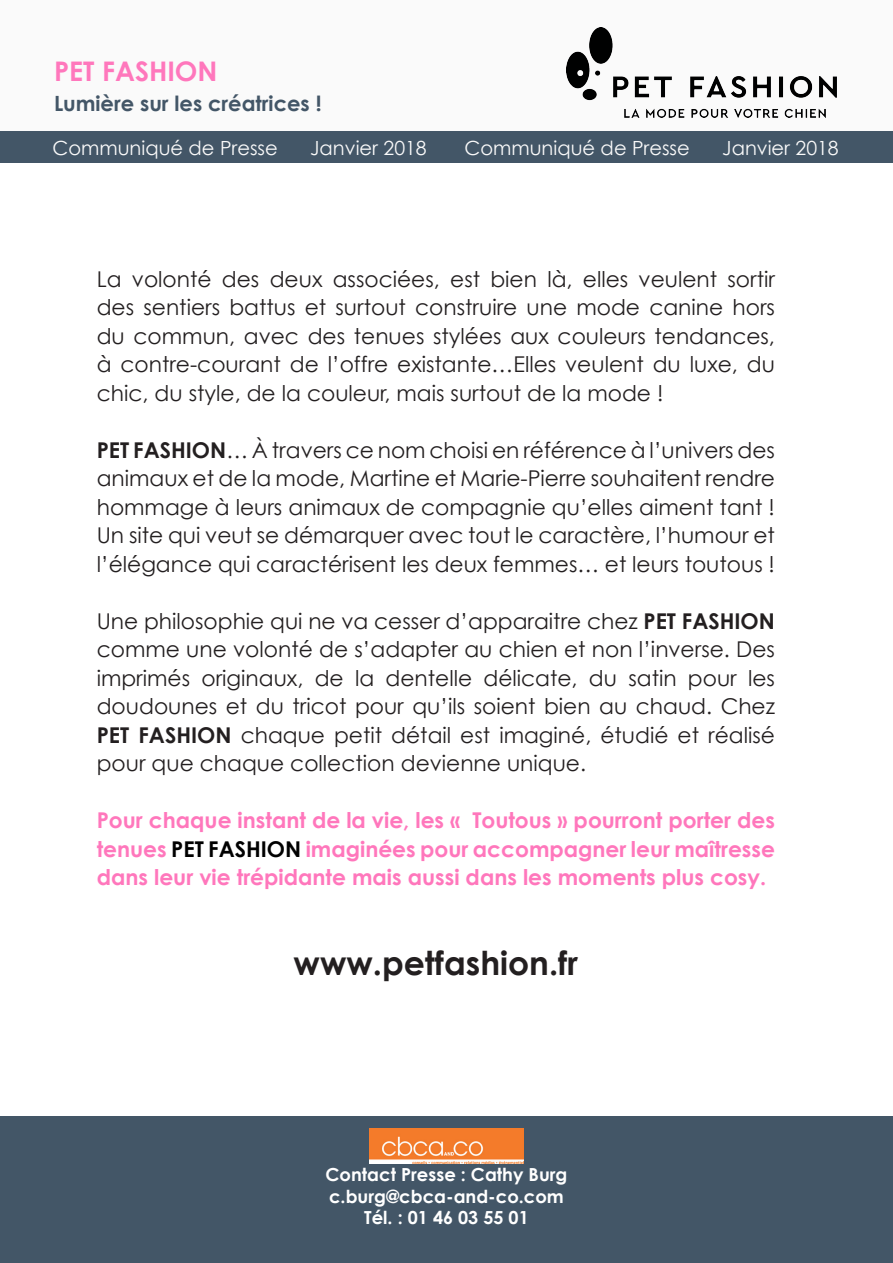
<style>
.page{position:relative;width:893px;height:1263px;background:#fff}
.page>*{position:absolute;margin:0;border:0;box-sizing:border-box;transform-origin:0 0}
.t1{font:700 33px "Century Gothic";color:#231f20}
.t2{font:700 27px "Century Gothic";color:#ff77bc}
.t3{font:21.75px/28.5px "Century Gothic";color:#231f20;text-align:justify}
.t4{font:700 21.75px/28.5px "Century Gothic";color:#ff77bc;text-align:justify}
.t5{font:700 21px "Century Gothic";color:#435667}
.t6{font:19.5px "Century Gothic";color:#fafafa}
.t7{font:700 18px "Century Gothic";color:#fff}
.s1{font-weight:700}
.s2{color:#000}
</style>
<div class="page">
<div style="left:0;top:0;width:893px;height:162px;background:#fafafa"></div>
<img style="left:567px;top:27px;width:269px;height:91px">
<div style="left:0;top:1116px;width:893px;height:147px;background:#435667"></div>
<img style="left:369px;top:1128px;width:155px;height:35px">
<div style="left:0;top:132px;width:893px;height:31px;background:#435667"></div>
<p class="t2" style="left:54px;top:54px;width:165px">PET FASHION</p>
<p class="t5" style="left:54px;top:90px;width:269px">Lumière sur les créatrices !</p>
<p class="t6" style="left:52px;top:136px;width:227px">Communiqué de Presse</p>
<p class="t6" style="left:310px;top:136px;width:118px">Janvier 2018</p>
<p class="t6" style="left:464px;top:136px;width:227px">Communiqué de Presse</p>
<p class="t6" style="left:722px;top:136px;width:118px">Janvier 2018</p>
<p class="t3" style="left:97px;top:264px;width:680px">La volonté des deux associées, est bien là, elles veulent sortir des sentiers battus et surtout construire une mode canine hors du commun, avec des tenues stylées aux couleurs tendances, à contre-courant de l’offre existante…Elles veulent du luxe, du chic, du style, de la couleur, mais surtout de la mode !</p>
<p class="t3" style="left:97px;top:435px;width:680px"><span class="s1">PET FASHION</span>… À travers ce nom choisi en référence à l’univers des animaux et de la mode, Martine et Marie-Pierre souhaitent rendre hommage à leurs animaux de compagnie qu’elles aiment tant !<br>Un site qui veut se démarquer avec tout le caractère, l’humour et l’élégance qui caractérisent les deux femmes… et leurs toutous !</p>
<p class="t3" style="left:97px;top:606px;width:680px">Une philosophie qui ne va cesser d’apparaitre chez <span class="s1">PET FASHION </span>comme une volonté de s’adapter au chien et non l’inverse. Des imprimés originaux, de la dentelle délicate, du satin pour les doudounes et du tricot pour qu’ils soient bien au chaud. Chez <span class="s1">PET FASHION</span> chaque petit détail est imaginé, étudié et réalisé pour que chaque collection devienne unique.</p>
<p class="t4" style="left:97px;top:805px;width:680px">Pour chaque instant de la vie, les « Toutous » pourront porter des tenues <span class="s2">PET FASHION</span> imaginées pour accompagner leur maîtresse dans leur vie trépidante mais aussi dans les moments plus cosy.</p>
<p class="t1" style="left:294px;top:942px;width:286px">www.petfashion.fr</p>
<p class="t7" style="left:326px;top:1163px;width:243px">Contact Presse : Cathy Burg</p>
<p class="t7" style="left:329px;top:1185px;width:236px">c.burg@cbca-and-co.com</p>
<p class="t7" style="left:364px;top:1206px;width:166px">Tél. : 01 46 03 55 01</p>
</div>
